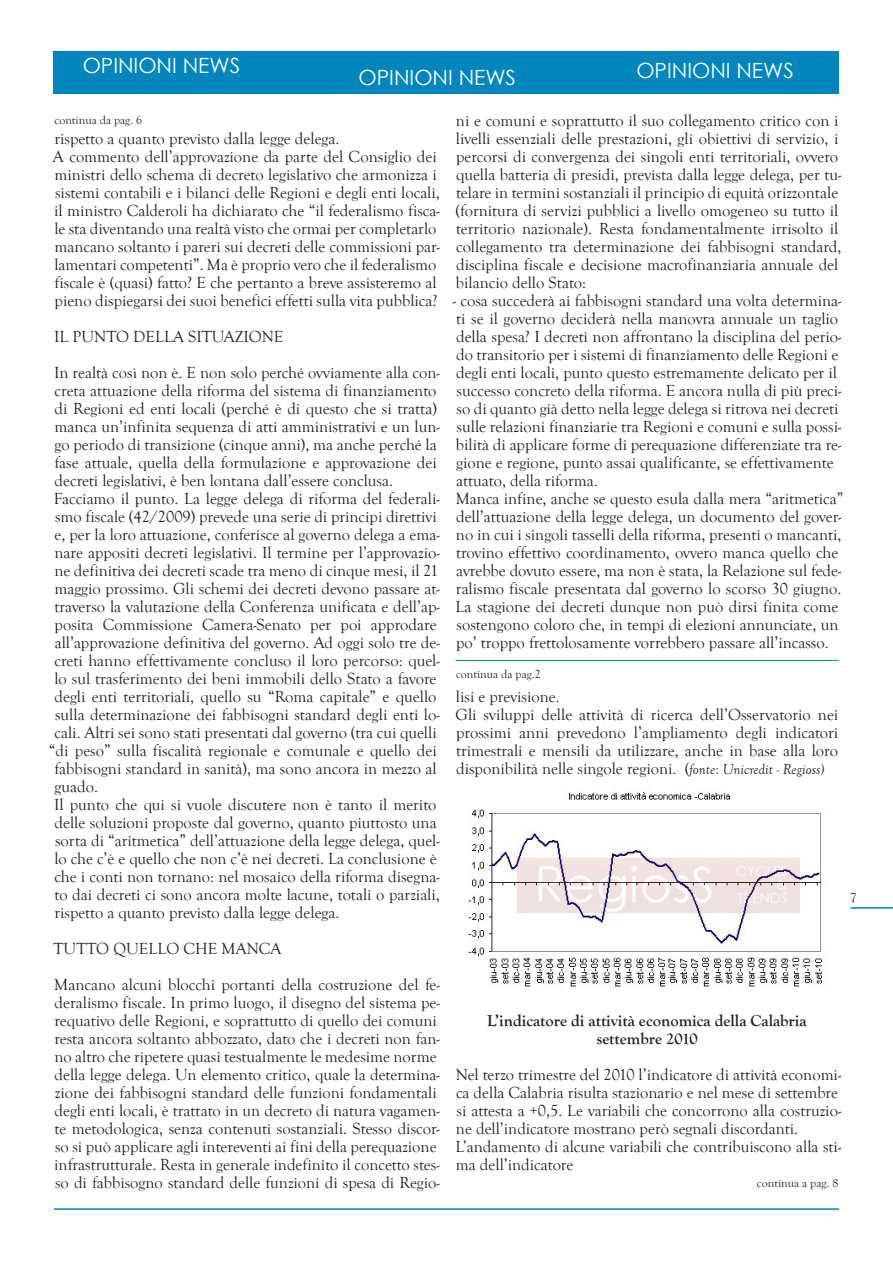
<style>
.page{position:relative;width:893px;height:1263px;background:#fff}
.page>*{position:absolute;margin:0;border:0;box-sizing:border-box;transform-origin:0 0}
.t1{font:21px "Century Gothic";color:#fff}
.t2{font:16.5px/18px "Goudy Old Style T";color:#231f20}
.t3{font:700 16.5px/18px "Goudy Old Style T";color:#231f20;text-align:center}
.t4{font:13.5px "Goudy Old Style T";color:#231f20}
.t5{font:12px "Goudy Old Style T";color:#231f20}
.s1{font-style:italic;font-size:15px}
</style>
<div class="page">
<div style="left:54px;top:51px;width:785px;height:42px;background:#0086bc"></div>
<hr style="left:54px;top:1208px;width:785px;height:2px;background:#0086bc">
<hr style="left:850px;top:907px;width:43px;height:2px;background:#0084b1">
<img style="left:468px;top:792px;width:356px;height:195px">
<hr style="left:455px;top:660px;width:384px;height:1px;background:#0086bc">
<p class="t1" style="left:83px;top:51px;width:159px">OPINIONI NEWS</p>
<p class="t1" style="left:359px;top:63px;width:159px">OPINIONI NEWS</p>
<p class="t1" style="left:636px;top:55px;width:159px">OPINIONI NEWS</p>
<p class="t5" style="left:55px;top:114px;width:89px">continua da pag. 6</p>
<p class="t2" style="left:53px;top:130px;width:388px">rispetto a quanto previsto dalla legge delega.<br>A commento dell’approvazione da parte del Consiglio dei ministri dello schema di decreto legislativo che armonizza i sistemi contabili e i bilanci delle Regioni e degli enti locali, il ministro Calderoli ha dichiarato che “il federalismo fisca&shy;le sta diventando una realtà visto che ormai per completarlo mancano soltanto i pareri sui decreti delle commissioni par&shy;lamentari competenti”. Ma è proprio vero che il federalismo fiscale è (quasi) fatto? E che pertanto a breve assisteremo al pieno dispiegarsi dei suoi benefici effetti sulla vita pubblica?</p>
<p class="t2" style="left:54px;top:319px;width:387px;line-height:36px">IL PUNTO DELLA SITUAZIONE<br>In realtà così non è. E non solo perché ovviamente alla con-</p>
<p class="t2" style="left:55px;top:382px;width:383px">creta attuazione della riforma del sistema di finanziamento</p>
<p class="t2" style="left:55px;top:400px;width:384px">di Regioni ed enti locali (perché è di questo che si tratta)</p>
<p class="t2" style="left:54px;top:418px;width:387px">manca un’infinita sequenza di atti amministrativi e un lun-</p>
<p class="t2" style="left:55px;top:436px;width:384px">go periodo di transizione (cinque anni), ma anche perché la</p>
<p class="t2" style="left:54px;top:454px;width:384px">fase attuale, quella della formulazione e approvazione dei</p>
<p class="t2" style="left:55px;top:472px;width:340px">decreti legislativi, è ben lontana dall’essere conclusa.</p>
<p class="t2" style="left:54px;top:490px;width:387px">Facciamo il punto. La legge delega di riforma del federali-</p>
<p class="t2" style="left:55px;top:508px;width:383px">smo fiscale (42/2009) prevede una serie di principi direttivi</p>
<p class="t2" style="left:55px;top:526px;width:387px">e, per la loro attuazione, conferisce al governo delega a ema-</p>
<p class="t2" style="left:54px;top:544px;width:387px">nare appositi decreti legislativi. Il termine per l’approvazio-</p>
<p class="t2" style="left:54px;top:562px;width:385px">ne definitiva dei decreti scade tra meno di cinque mesi, il 21</p>
<p class="t2" style="left:54px;top:580px;width:387px">maggio prossimo. Gli schemi dei decreti devono passare at-</p>
<p class="t2" style="left:55px;top:598px;width:387px">traverso la valutazione della Conferenza unificata e dell’ap-</p>
<p class="t2" style="left:55px;top:616px;width:383px">posita Commissione Camera-Senato per poi approdare</p>
<p class="t2" style="left:55px;top:634px;width:386px">all’approvazione definitiva del governo. Ad oggi solo tre de-</p>
<p class="t2" style="left:55px;top:652px;width:387px">creti hanno effettivamente concluso il loro percorso: quel-</p>
<p class="t2" style="left:54px;top:670px;width:384px">lo sul trasferimento dei beni immobili dello Stato a favore</p>
<p class="t2" style="left:55px;top:688px;width:383px">degli enti territoriali, quello su “Roma capitale” e quello</p>
<p class="t2" style="left:55px;top:706px;width:386px">sulla determinazione dei fabbisogni standard degli enti lo-</p>
<p class="t2" style="left:55px;top:724px;width:384px">cali. Altri sei sono stati presentati dal governo (tra cui quelli</p>
<p class="t2" style="left:49px;top:742px;width:389px">“di peso” sulla fiscalità regionale e comunale e quello dei</p>
<p class="t2" style="left:54px;top:760px;width:384px">fabbisogni standard in sanità), ma sono ancora in mezzo al</p>
<p class="t2" style="left:55px;top:778px;width:45px">guado.</p>
<p class="t2" style="left:54px;top:796px;width:384px">Il punto che qui si vuole discutere non è tanto il merito</p>
<p class="t2" style="left:55px;top:814px;width:384px">delle soluzioni proposte dal governo, quanto piuttosto una</p>
<p class="t2" style="left:55px;top:832px;width:386px">sorta di “aritmetica” dell’attuazione della legge delega, quel-</p>
<p class="t2" style="left:54px;top:850px;width:384px">lo che c’è e quello che non c’è nei decreti. La conclusione è</p>
<p class="t2" style="left:55px;top:868px;width:387px">che i conti non tornano: nel mosaico della riforma disegna-</p>
<p class="t2" style="left:55px;top:886px;width:387px">to dai decreti ci sono ancora molte lacune, totali o parziali,</p>
<p class="t2" style="left:54px;top:904px;width:287px">rispetto a quanto previsto dalla legge delega.</p>
<p class="t2" style="left:54px;top:931px;width:388px;line-height:36px">TUTTO QUELLO CHE MANCA<br>Mancano alcuni blocchi portanti della costruzione del fe-</p>
<p class="t2" style="left:54px;top:994px;width:387px">deralismo fiscale. In primo luogo, il disegno del sistema pe&shy;requativo delle Regioni, e soprattutto di quello dei comuni resta ancora soltanto abbozzato, dato che i decreti non fan&shy;no altro che ripetere quasi testualmente le medesime norme della legge delega. Un elemento critico, quale la determina&shy;zione dei fabbisogni standard delle funzioni fondamentali degli enti locali, è trattato in un decreto di natura vagamen&shy;te metodologica, senza contenuti sostanziali. Stesso discor&shy;so si può applicare agli intereventi ai fini della perequazione infrastrutturale. Resta in generale indefinito il concetto stes&shy;so di fabbisogno standard delle funzioni di spesa di Regio-</p>
<p class="t2" style="left:456px;top:112px;width:387px">ni e comuni e soprattutto il suo collegamento critico con i livelli essenziali delle prestazioni, gli obiettivi di servizio, i percorsi di convergenza dei singoli enti territoriali, ovvero quella batteria di presidi, prevista dalla legge delega, per tu&shy;telare in termini sostanziali il principio di equità orizzontale (fornitura di servizi pubblici a livello omogeneo su tutto il territorio nazionale). Resta fondamentalmente irrisolto il collegamento tra determinazione dei fabbisogni standard, disciplina fiscale e decisione macrofinanziaria annuale del bilancio dello Stato:</p>
<p class="t2" style="left:453px;top:292px;width:392px">- cosa succederà ai fabbisogni standard una volta determina&shy;ti se il governo deciderà nella manovra annuale un taglio della spesa? I decreti non affrontano la disciplina del perio&shy;do transitorio per i sistemi di finanziamento delle Regioni e degli enti locali, punto questo estremamente delicato per il successo concreto della riforma. E ancora nulla di più preci&shy;so di quanto già detto nella legge delega si ritrova nei decreti sulle relazioni finanziarie tra Regioni e comuni e sulla possi&shy;bilità di applicare forme di perequazione differenziate tra re&shy;gione e regione, punto assai qualificante, se effettivamente attuato, della riforma.<br>Manca infine, anche se questo esula dalla mera “aritmetica” dell’attuazione della legge delega, un documento del gover&shy;no in cui i singoli tasselli della riforma, presenti o mancanti, trovino effettivo coordinamento, ovvero manca quello che avrebbe dovuto essere, ma non è stata, la Relazione sul fede&shy;ralismo fiscale presentata dal governo lo scorso 30 giugno.<br>La stagione dei decreti dunque non può dirsi finita come sostengono coloro che, in tempi di elezioni annunciate, un po’ troppo frettolosamente vorrebbero passare all’incasso.</p>
<p class="t5" style="left:456px;top:667px;width:86px">continua da pag.2</p>
<p class="t2" style="left:456px;top:688px;width:384px">lisi e previsione.<br>Gli sviluppi delle attività di ricerca dell’Osservatorio nei prossimi anni prevedono l’ampliamento degli indicatori trimestrali e mensili da utilizzare, anche in base alla loro disponibilità nelle singole regioni. (<span class="s1">fonte: Unicredit - Regioss)</span></p>
<p class="t4" style="left:850px;top:890px;width:8px">7</p>
<p class="t3" style="left:487px;top:1012px;width:321px">L’indicatore di attività economica della Calabria settembre 2010</p>
<p class="t2" style="left:456px;top:1066px;width:387px">Nel terzo trimestre del 2010 l’indicatore di attività economi&shy;ca della Calabria risulta stazionario e nel mese di settembre si attesta a +0,5. Le variabili che concorrono alla costruzio&shy;ne dell’indicatore mostrano però segnali discordanti.<br>L’andamento di alcune variabili che contribuiscono alla sti&shy;ma dell’indicatore</p>
<p class="t5" style="left:757px;top:1177px;width:83px">continua a pag. 8</p>
</div>
